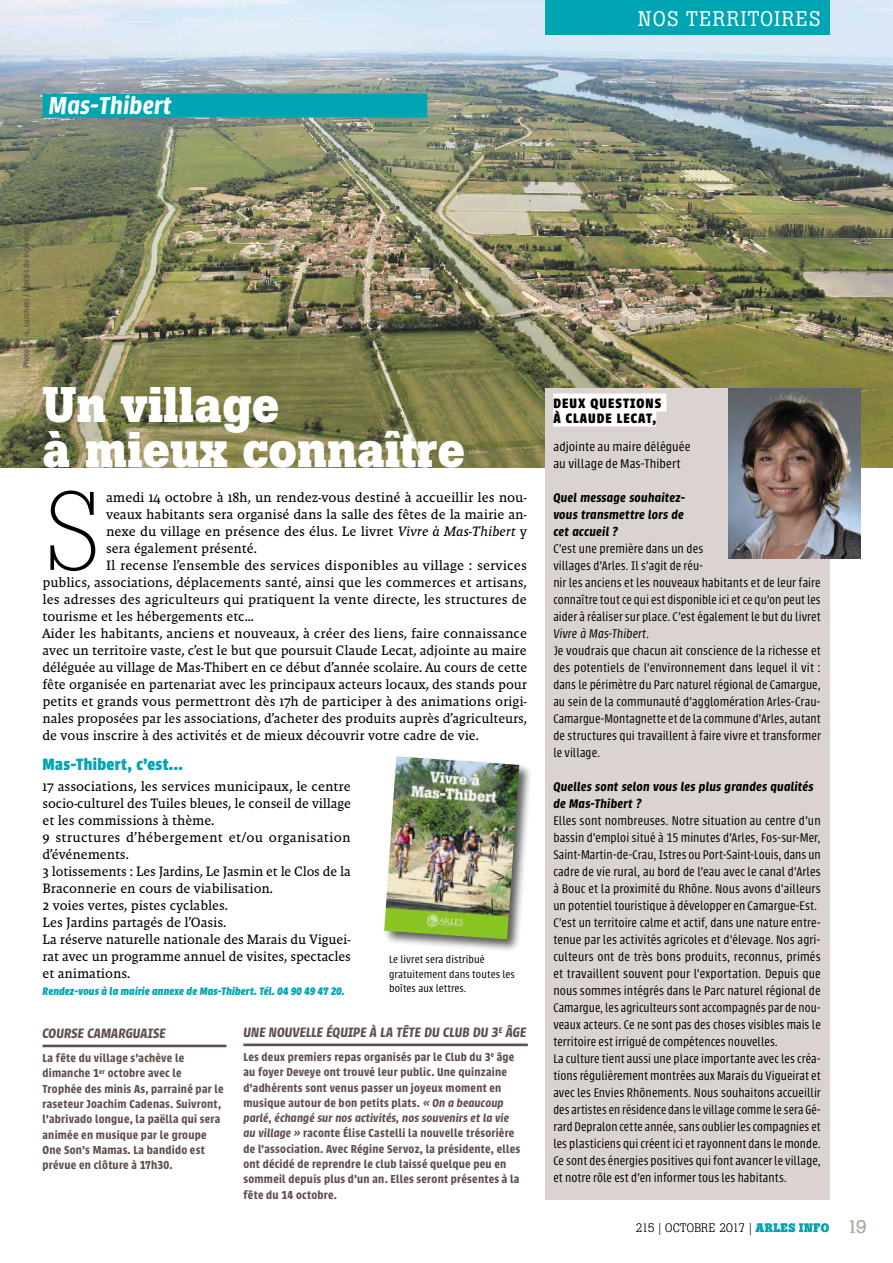
<style>
.page{position:relative;width:893px;height:1263px;background:#fff}
.page>*{position:absolute;margin:0;border:0;box-sizing:border-box;transform-origin:0 0}
.t1{font:300 110.1px "Boton";color:#000}
.t2{font:700 49.5px/45px "Boton";color:#fff}
.t3{font:italic 600 27px "Urbana";letter-spacing:.01em;color:#fff}
.t4{font:21px "Boton";letter-spacing:.06em;color:#fff}
.t5{font:700 18px "Urbana";letter-spacing:.02em;color:#00a5b4}
.t6{font:italic 600 15px "Urbana";letter-spacing:.005em;color:#5f504d}
.t7{font:700 15px/15px "Urbana";letter-spacing:.07em;color:#000}
.t8{font:13.8px/17px "Malaga OT";letter-spacing:-.005em;color:#000}
.t9{font:300 13.8px/17px "Urbana";letter-spacing:.005em;color:#000;scale:.96 1}
.t10{font:300 13.8px/17px "Urbana";letter-spacing:.005em;color:#000;scale:.95 1}
.t11{font:italic 600 13.8px/17px "Urbana";letter-spacing:.02em;color:#000;text-align:justify}
.t12{font:300 13.8px/17px "Urbana";letter-spacing:.005em;color:#000}
.t13{font:600 12.75px/15.3px "Urbana";letter-spacing:.02em;color:#5f504d}
.t14{font:italic 700 12px "Urbana";letter-spacing:.015em;color:#00a5b4}
.t15{font:300 12px "Boton";letter-spacing:.02em;color:#000}
.t16{font:300 11.7px/14.1px "Urbana";letter-spacing:.01em;color:#000}
.t17{font:500 9px "Urbana";letter-spacing:.01em;color:#5f504d}
.s1{font-style:italic}
.s2{font-weight:700;color:#00a5b4}
.s3{font-weight:400;font-size:18px;color:#b7aaa5}
</style>
<div class="page">
<img style="left:0;top:0;width:893px;height:468px">
<div style="left:43px;top:94px;width:384px;height:24px;background:#00a5b4"></div>
<hr style="left:243px;top:1043px;width:285px;height:3px;background:#5f504d">
<div style="left:545px;top:388px;width:284px;height:811px;background:#dbd3d0"></div>
<div style="left:553px;top:393px;width:113px;height:18px;background:#fff"></div>
<div style="left:553px;top:408px;width:103px;height:18px;background:#fff"></div>
<img style="left:729px;top:388px;width:131px;height:170px">
<hr style="left:43px;top:1044px;width:183px;height:3px;background:#5f504d">
<div style="left:382px;top:755px;width:151px;height:198px;background:#000;opacity:.65"></div>
<img style="left:384px;top:756px;width:135px;height:183px">
<div style="left:545px;top:0;width:284px;height:34px;background:#00a5b4"></div>
<h3 class="t3" style="left:49px;top:90px;width:124px">Mas-Thibert</h3>
<h3 class="t4" style="left:638px;top:6px;width:184px">NOS TERRITOIRES</h3>
<p class="t17" style="left:21px;top:368px;width:143px;rotate:-90deg">Photo : J.-L. Lucchesi / Marais du Vigueirat</p>
<h2 class="t2" style="left:43px;top:382px;width:424px">Un village<br>à mieux connaître</h2>
<h1 class="t1" style="left:43px;top:466px;width:61px">S</h1>
<p class="t8" style="left:106px;top:489px;width:422px">amedi 14 octobre à 18h, un rendez-vous destiné à accueillir les nou-</p>
<p class="t8" style="left:106px;top:506px;width:422px">veaux habitants sera organisé dans la salle des fêtes de la mairie an-</p>
<p class="t8" style="left:106px;top:523px;width:422px">nexe du village en présence des élus. Le livret <span class="s1">Vivre à Mas-Thibert</span> y</p>
<p class="t8" style="left:106px;top:540px;width:152px">sera également présenté.</p>
<p class="t8" style="left:106px;top:557px;width:422px">Il recense l’ensemble des services disponibles au village : services</p>
<p class="t8" style="left:43px;top:574px;width:486px">publics, associations, déplacements santé, ainsi que les commerces et artisans,</p>
<p class="t8" style="left:43px;top:591px;width:486px">les adresses des agriculteurs qui pratiquent la vente directe, les structures de</p>
<p class="t8" style="left:43px;top:608px;width:213px">tourisme et les hébergements etc...</p>
<p class="t8" style="left:43px;top:625px;width:486px">Aider les habitants, anciens et nouveaux, à créer des liens, faire connaissance</p>
<p class="t8" style="left:43px;top:642px;width:486px">avec un territoire vaste, c’est le but que poursuit Claude Lecat, adjointe au maire</p>
<p class="t8" style="left:43px;top:659px;width:486px">déléguée au village de Mas-Thibert en ce début d’année scolaire. Au cours de cette</p>
<p class="t8" style="left:43px;top:676px;width:486px">fête organisée en partenariat avec les principaux acteurs locaux, des stands pour</p>
<p class="t8" style="left:43px;top:693px;width:486px">petits et grands vous permettront dès 17h de participer à des animations origi-</p>
<p class="t8" style="left:43px;top:710px;width:486px">nales proposées par les associations, d’acheter des produits auprès d’agriculteurs,</p>
<p class="t8" style="left:43px;top:727px;width:438px">de vous inscrire à des activités et de mieux découvrir votre cadre de vie.</p>
<h3 class="t5" style="left:43px;top:754px;width:142px">Mas-Thibert, c’est…</h3>
<p class="t8" style="left:43px;top:778px;width:310px">17 associations, les services municipaux, le centre socio-culturel des Tuiles bleues, le conseil de village et les commissions à thème.<br>9 structures d’hébergement et/ou organisation d’événements.<br>3 lotissements : Les Jardins, Le Jasmin et le Clos de la Braconnerie en cours de viabilisation.<br>2 voies vertes, pistes cyclables.<br>Les Jardins partagés de l’Oasis.<br>La réserve naturelle nationale des Marais du Viguei&shy;rat avec un programme annuel de visites, spectacles et animations.</p>
<p class="t14" style="left:43px;top:984px;width:304px">Rendez-vous à la mairie annexe de Mas-Thibert. Tél. 04 90 49 47 20.</p>
<p class="t16" style="left:389px;top:953px;width:127px">Le livret sera distribué gratuitement dans toutes les boîtes aux lettres.</p>
<p class="t6" style="left:43px;top:1025px;width:125px">COURSE CAMARGUAISE</p>
<p class="t13" style="left:43px;top:1050px;width:183px">La fête du village s’achève le dimanche 1<sup>er</sup> octobre avec le<br>Trophée des minis As, parrainé par le raseteur Joachim Cadenas. Suivront, l’abrivado longue, la paëlla qui sera animée en musique par le groupe<br>One Son’s Mamas. La bandido est prévue en clôture à 17h30.</p>
<p class="t6" style="left:243px;top:1024px;width:284px">UNE NOUVELLE ÉQUIPE À LA TÊTE DU CLUB DU 3<sup>E</sup> ÂGE</p>
<p class="t13" style="left:243px;top:1049px;width:278px">Les deux premiers repas organisés par le Club du 3<sup>e</sup> âge au foyer Deveye ont trouvé leur public. Une quinzaine d’adhérents sont venus passer un joyeux moment en musique autour de bon petits plats. <span class="s1">« On a beaucoup parlé, échangé sur nos activités, nos souvenirs et la vie au village »</span> raconte Élise Castelli la nouvelle trésorière de l’association. Avec Régine Servoz, la présidente, elles ont décidé de reprendre le club laissé quelque peu en sommeil depuis plus d’un an. Elles seront présentes à la fête du 14 octobre.</p>
<p class="t7" style="left:553px;top:396px;width:109px">DEUX QUESTIONS<br>À CLAUDE LECAT,</p>
<p class="t12" style="left:553px;top:438px;width:139px">adjointe au maire déléguée au village de Mas-Thibert</p>
<p class="t11" style="left:553px;top:489px;width:133px">Quel message souhaitez&shy;vous transmettre lors de cet accueil ?</p>
<p class="t10" style="left:553px;top:540px;width:283px">C’est une première dans un des<br>villages d’Arles. Il s’agit de réu-<br>nir les anciens et les nouveaux habitants et de leur faire connaître tout ce qui est disponible ici et ce qu’on peut les aider à réaliser sur place. C’est également le but du livret <span class="s1">Vivre à Mas-Thibert</span>.<br>Je voudrais que chacun ait conscience de la richesse et des potentiels de l’environnement dans lequel il vit : dans le périmètre du Parc naturel régional de Camargue, au sein de la communauté d’agglomération Arles-Crau-Camargue-Montagnette et de la commune d’Arles, autant de structures qui travaillent à faire vivre et transformer le village.</p>
<p class="t11" style="left:553px;top:778px;width:262px">Quelles sont selon vous les plus grandes qualités de Mas-Thibert ?</p>
<p class="t9" style="left:553px;top:812px;width:280px">Elles sont nombreuses. Notre situation au centre d’un bassin d’emploi situé à 15 minutes d’Arles, Fos-sur-Mer, Saint-Martin-de-Crau, Istres ou Port-Saint-Louis, dans un cadre de vie rural, au bord de l’eau avec le canal d’Arles à Bouc et la proximité du Rhône. Nous avons d’ailleurs un potentiel touristique à développer en Camargue-Est.<br>C’est un territoire calme et actif, dans une nature entre&shy;tenue par les activités agricoles et d’élevage. Nos agri&shy;culteurs ont de très bons produits, reconnus, primés et travaillent souvent pour l’exportation. Depuis que nous sommes intégrés dans le Parc naturel régional de Camargue, les agriculteurs sont accompagnés par de nou&shy;veaux acteurs. Ce ne sont pas des choses visibles mais le territoire est irrigué de compétences nouvelles.<br>La culture tient aussi une place importante avec les créa&shy;tions régulièrement montrées aux Marais du Vigueirat et avec les Envies Rhônements. Nous souhaitons accueillir des artistes en résidence dans le village comme le sera Gé&shy;rard Depralon cette année, sans oublier les compagnies et les plasticiens qui créent ici et rayonnent dans le monde.<br>Ce sont des énergies positives qui font avancer le village, et notre rôle est d’en informer tous les habitants.</p>
<p class="t15" style="left:636px;top:1221px;width:232px">215 | OCTOBRE 2017 | <span class="s2">ARLES INFO</span> <span class="s3">19</span></p>
</div>
